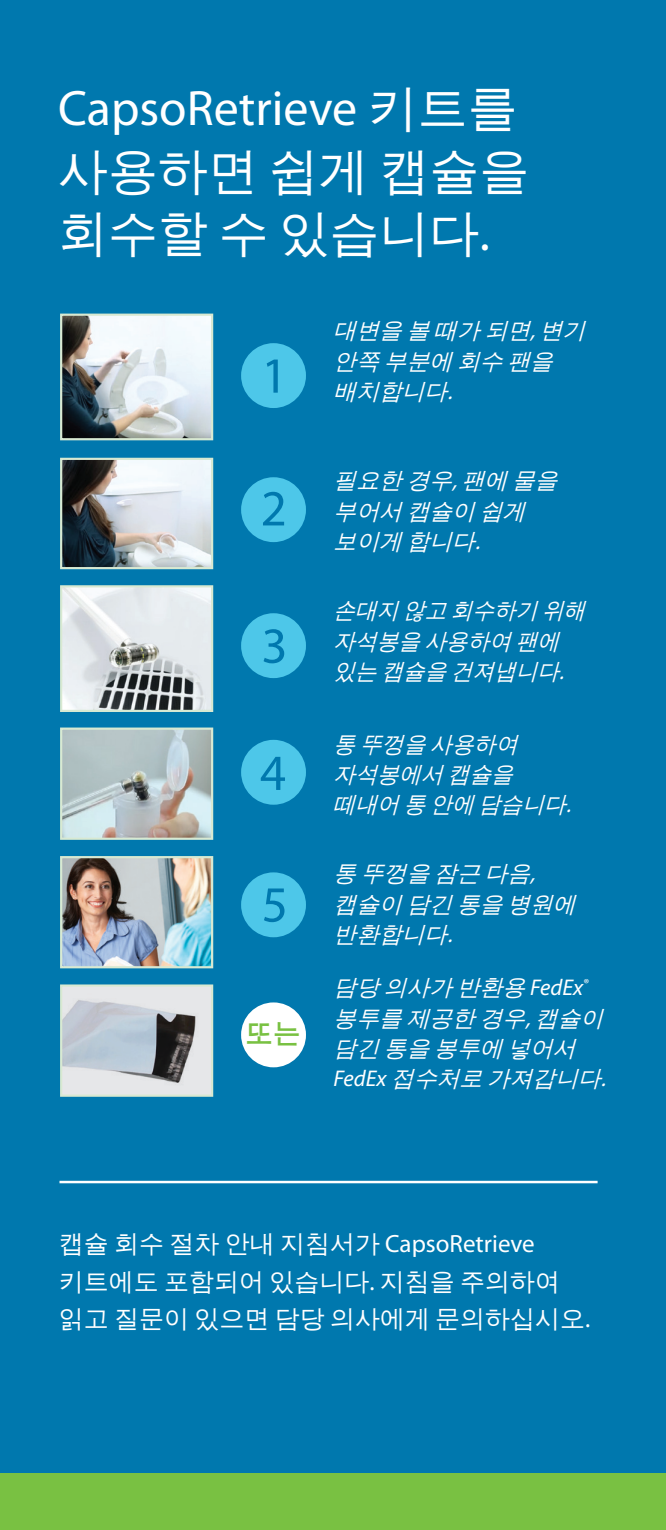
<style>
.page{position:relative;width:666px;height:1530px;background:#0078ae}
.page>*{position:absolute;margin:0;border:0;box-sizing:border-box;transform-origin:0 0}
.t1{font:51px "Myriad Pro";color:#0078ae}
.t2{font:50px/62.5px "Un Dotum";color:#fff}
.t3{font:700 27.5px "Un Dotum";color:#79c142}
.t4{font:25px/37.5px "Un Dotum";color:#fff}
.t5{font:italic 22.75px/30.2px "Un Dotum";color:#fff}
.t6{font:italic 22.75px/30.2px "Un Dotum";color:#fff;scale:.95 1}
.t7{font:italic 22.75px/30.2px "Un Dotum";color:#fff;scale:.96 1}
.s1{font-family:"Myriad Pro"}
</style>
<div class="page">
<hr style="left:59px;top:1181px;width:539px;height:2px;background:#fff">
<div style="left:241px;top:343px;width:65px;height:65px;background:#4dc7e9;border-radius:50%"></div>
<div style="left:241px;top:477px;width:65px;height:65px;background:#4dc7e9;border-radius:50%"></div>
<div style="left:241px;top:613px;width:65px;height:65px;background:#4dc7e9;border-radius:50%"></div>
<div style="left:241px;top:740px;width:65px;height:65px;background:#4dc7e9;border-radius:50%"></div>
<div style="left:241px;top:872px;width:65px;height:65px;background:#4dc7e9;border-radius:50%"></div>
<div style="left:241px;top:1002px;width:65px;height:65px;background:#fff;border-radius:50%"></div>
<img style="left:63px;top:317px;width:147px;height:120px">
<div style="left:60px;top:314px;width:153px;height:126px;border:2px solid #d8e9d2"></div>
<img style="left:63px;top:461px;width:147px;height:105px">
<div style="left:60px;top:458px;width:153px;height:111px;border:2px solid #d8e9d2"></div>
<img style="left:63px;top:588px;width:147px;height:121px">
<div style="left:60px;top:585px;width:153px;height:127px;border:2px solid #d8e9d2"></div>
<img style="left:63px;top:731px;width:147px;height:106px">
<div style="left:60px;top:728px;width:153px;height:112px;border:2px solid #d8e9d2"></div>
<img style="left:63px;top:859px;width:147px;height:106px">
<div style="left:60px;top:856px;width:153px;height:112px;border:2px solid #d8e9d2"></div>
<div style="left:61px;top:986px;width:151px;height:110px;background:#e6e7e9"></div>
<img style="left:63px;top:1000px;width:133px;height:83px">
<div style="left:60px;top:984px;width:153px;height:113px;border:2px solid #d8e9d2"></div>
<div style="left:0;top:1473px;width:666px;height:57px;background:#79c142"></div>
<p class="t2" style="left:58px;top:76px;width:473px"><span class="s1">CapsoRetrieve</span> 키트를 사용하면 쉽게 캡슐을 회수할 수 있습니다<span class="s1">.</span></p>
<p class="t1" style="left:261px;top:344px;width:28px">1</p>
<p class="t1" style="left:261px;top:477px;width:28px">2</p>
<p class="t1" style="left:261px;top:614px;width:28px">3</p>
<p class="t1" style="left:260px;top:741px;width:28px">4</p>
<p class="t1" style="left:262px;top:873px;width:28px">5</p>
<p class="t3" style="left:246px;top:1016px;width:56px">또는</p>
<p class="t5" style="left:334px;top:315px;width:261px">대변을 볼 때가 되면<span class="s1">,</span>변기 안쪽 부분에 회수 팬을 배치합니다<span class="s1">.</span></p>
<p class="t5" style="left:334px;top:465px;width:233px">필요한 경우<span class="s1">,</span>팬에 물을 부어서 캡슐이 쉽게 보이게 합니다<span class="s1">.</span></p>
<p class="t6" style="left:334px;top:595px;width:274px">손대지 않고 회수하기 위해 자석봉을 사용하여 팬에 있는 캡슐을 건져냅니다<span class="s1">.</span></p>
<p class="t7" style="left:334px;top:729px;width:256px">통 뚜껑을 사용하여 자석봉에서 캡슐을 떼내어 통 안에 담습니다<span class="s1">.</span></p>
<p class="t5" style="left:334px;top:858px;width:251px">통 뚜껑을 잠근 다음<span class="s1">, </span>캡슐이 담긴 통을 병원에 반환합니다<span class="s1">.</span></p>
<p class="t5" style="left:334px;top:972px;width:281px">담당의사가반환용<span class="s1">FedEx</span><sup>® </sup>봉투를 제공한 경우<span class="s1">,</span>캡슐이 담긴 통을 봉투에 넣어서<br><span class="s1">Fe d Ex</span> 접수처로 가져갑니다<span class="s1">.</span></p>
<p class="t4" style="left:59px;top:1224px;width:533px">캡슐 회수 절차 안내 지침서가 <span class="s1">CapsoRetrieve </span>키트에도 포함되어 있습니다<span class="s1">.</span> 지침을 주의하여 읽고 질문이 있으면 담당 의사에게 문의하십시오<span class="s1">.</span></p>
</div>
